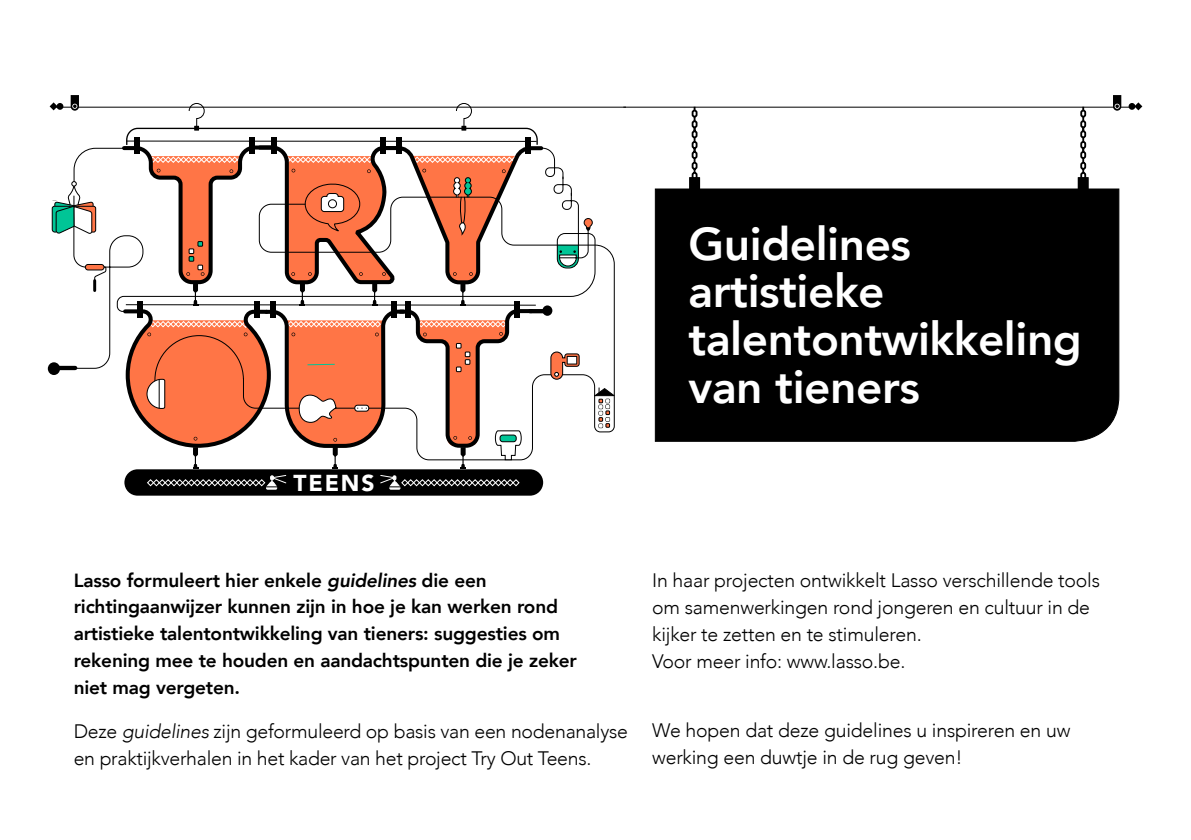
<style>
.page{position:relative;width:1191px;height:840px;background:#fff}
.page>*{position:absolute;margin:0;border:0;box-sizing:border-box;transform-origin:0 0}
.t1{font:800 46px/47.8px "Avenir";letter-spacing:-.01em;color:#fff}
.t2{font:900 22.8px "Avenir LT Std";letter-spacing:.08em;color:#fff}
.t3{font:300 19.4px "Avenir";letter-spacing:-.01em;color:#000}
.t4{font:800 19px "Avenir";letter-spacing:-.01em;color:#000}
.s1{font-style:italic}
</style>
<div class="page">
<div style="left:124px;top:469px;width:419px;height:26px;background:#000;border-radius:13px"></div>
<hr style="left:52px;top:107px;width:573px;height:1px;background:#000">
<svg style="left:48px;top:362px;width:12px;height:13px"></svg>
<hr style="left:623px;top:107px;width:508px;height:1px;background:#000">
<div style="left:655px;top:188px;width:464px;height:253px;background:#000"></div>
<div style="left:691px;top:162px;width:6px;height:8px;border:2px solid #000;border-radius:2px"></div>
<div style="left:691px;top:172px;width:6px;height:8px;border:2px solid #000;border-radius:2px"></div>
<hr style="left:693px;top:107px;width:2px;height:56px;background:#000">
<div style="left:689px;top:177px;width:11px;height:12px;background:#000"></div>
<div style="left:691px;top:141px;width:6px;height:8px;border:2px solid #000;border-radius:2px"></div>
<div style="left:691px;top:151px;width:6px;height:8px;border:2px solid #000;border-radius:2px"></div>
<div style="left:691px;top:120px;width:6px;height:8px;border:2px solid #000;border-radius:2px"></div>
<div style="left:691px;top:130px;width:6px;height:8px;border:2px solid #000;border-radius:2px"></div>
<svg style="left:692px;top:117px;width:4px;height:41px"></svg>
<div style="left:691px;top:110px;width:6px;height:7px;border:2px solid #000;border-radius:2px"></div>
<div style="left:1080px;top:162px;width:6px;height:8px;border:2px solid #000;border-radius:2px"></div>
<div style="left:1080px;top:172px;width:6px;height:8px;border:2px solid #000;border-radius:2px"></div>
<hr style="left:1082px;top:107px;width:2px;height:56px;background:#000">
<div style="left:1077px;top:177px;width:11px;height:12px;background:#000"></div>
<div style="left:1080px;top:141px;width:6px;height:8px;border:2px solid #000;border-radius:2px"></div>
<div style="left:1080px;top:151px;width:6px;height:8px;border:2px solid #000;border-radius:2px"></div>
<div style="left:1080px;top:120px;width:6px;height:8px;border:2px solid #000;border-radius:2px"></div>
<div style="left:1080px;top:130px;width:6px;height:8px;border:2px solid #000;border-radius:2px"></div>
<svg style="left:1081px;top:117px;width:4px;height:41px"></svg>
<div style="left:1080px;top:110px;width:6px;height:7px;border:2px solid #000;border-radius:2px"></div>
<div style="left:1128px;top:103px;width:7px;height:7px;background:#000;border-radius:50%"></div>
<svg style="left:1134px;top:102px;width:8px;height:8px"></svg>
<svg style="left:1113px;top:95px;width:8px;height:16px"></svg>
<svg style="left:50px;top:95px;width:566px;height:394px"></svg>
<p class="t2" style="left:293px;top:469px;width:82px">TEENS</p>
<p class="t1" style="left:688px;top:216px;width:395px">Guidelines artistieke talentontwikkeling van tieners</p>
<p class="t4" style="left:74px;top:562px;width:414px">Lasso formuleert hier enkele <span class="s1">guidelines</span> die een</p>
<p class="t3" style="left:652px;top:568px;width:449px">In haar projecten ontwikkelt Lasso verschillende tools</p>
<p class="t4" style="left:74px;top:589px;width:486px">richtingaanwijzer kunnen zijn in hoe je kan werken rond</p>
<p class="t3" style="left:652px;top:595px;width:439px">om samenwerkingen rond jongeren en cultuur in de</p>
<p class="t4" style="left:74px;top:616px;width:488px">artistieke talentontwikkeling van tieners: suggesties om</p>
<p class="t3" style="left:652px;top:622px;width:271px">kijker te zetten en te stimuleren.</p>
<p class="t4" style="left:74px;top:643px;width:504px">rekening mee te houden en aandachtspunten die je zeker</p>
<p class="t3" style="left:652px;top:649px;width:255px">Voor meer info: www.lasso.be.</p>
<p class="t4" style="left:74px;top:669px;width:168px">niet mag vergeten.</p>
<p class="t3" style="left:74px;top:719px;width:556px">Deze <span class="s1">guidelines</span> zijn geformuleerd op basis van een nodenanalyse</p>
<p class="t3" style="left:652px;top:718px;width:420px">We hopen dat deze guidelines u inspireren en uw</p>
<p class="t3" style="left:74px;top:746px;width:519px">en praktijkverhalen in het kader van het project Try Out Teens.</p>
<p class="t3" style="left:652px;top:745px;width:312px">werking een duwtje in de rug geven!</p>
</div>
